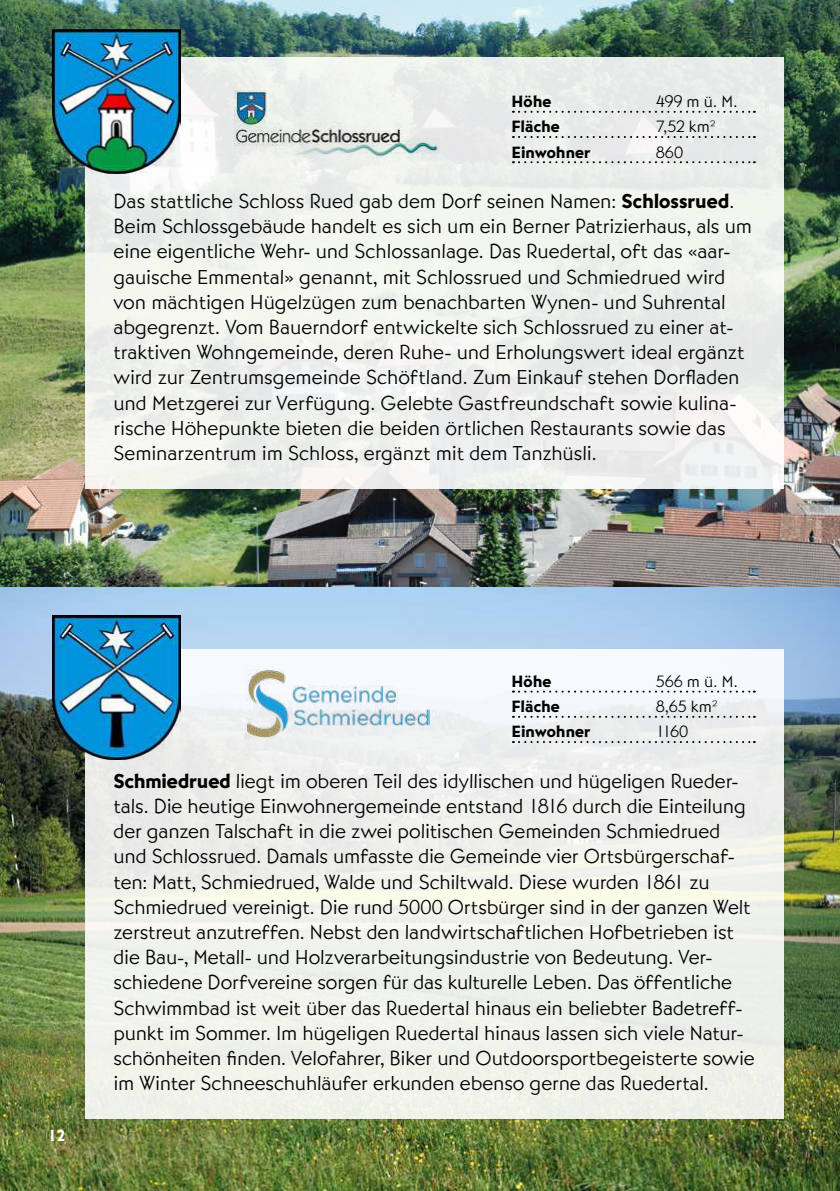
<style>
.page{position:relative;width:840px;height:1191px;background:#fff}
.page>*{position:absolute;margin:0;border:0;box-sizing:border-box;transform-origin:0 0}
.t1{font:300 21px/25.2px "Bernhard Got URW";letter-spacing:-.005em;color:#000}
.t2{font:17px "Bernhard Got URW Hea";letter-spacing:.015em;color:#000}
.t3{font:300 17px "Bernhard Got URW";letter-spacing:.015em;color:#000}
.t4{font:17px "Bernhard Got URW Hea";color:#fff}
.s1{font-family:"Bernhard Got URW Hea";font-weight:400}
</style>
<div class="page">
<img style="left:0;top:0;width:839px;height:1191px">
<div style="left:85px;top:57px;width:697px;height:431px;background:#eff1ed"></div>
<div style="left:85px;top:649px;width:697px;height:469px;background:linear-gradient(to bottom,#f1f3f5,#eff1e7)"></div>
<img style="left:235px;top:90px;width:204px;height:67px">
<img style="left:245px;top:669px;width:184px;height:68px">
<svg style="left:512px;top:111px;width:242px;height:2px"></svg>
<svg style="left:512px;top:136px;width:242px;height:2px"></svg>
<svg style="left:512px;top:161px;width:242px;height:2px"></svg>
<svg style="left:512px;top:690px;width:242px;height:2px"></svg>
<svg style="left:512px;top:716px;width:242px;height:2px"></svg>
<svg style="left:512px;top:741px;width:242px;height:2px"></svg>
<img style="left:53px;top:29px;width:127px;height:144px">
<img style="left:53px;top:615px;width:127px;height:144px">
<p class="t2" style="left:511px;top:91px;width:41px">Höhe</p>
<p class="t3" style="left:655px;top:91px;width:83px">499 m ü. M.</p>
<p class="t2" style="left:511px;top:116px;width:49px">Fläche</p>
<p class="t3" style="left:655px;top:116px;width:61px">7,52 km²</p>
<p class="t2" style="left:511px;top:142px;width:80px">Einwohner</p>
<p class="t3" style="left:655px;top:142px;width:28px">860</p>
<p class="t1" style="left:113px;top:189px;width:639px">Das stattliche Schloss Rued gab dem Dorf seinen Namen: <span class="s1">Schlossrued</span>.<br>Beim Schlossgebäude handelt es sich um ein Berner Patrizierhaus, als um eine eigentliche Wehr- und Schlossanlage. Das Ruedertal, oft das «aar&shy;gauische Emmental» genannt, mit Schlossrued und Schmiedrued wird von mächtigen Hügelzügen zum benachbarten Wynen- und Suhrental abgegrenzt. Vom Bauerndorf entwickelte sich Schlossrued zu einer at&shy;traktiven Wohngemeinde, deren Ruhe- und Erholungswert ideal ergänzt wird zur Zentrumsgemeinde Schöftland. Zum Einkauf stehen Dorfladen und Metzgerei zur Verfügung. Gelebte Gastfreundschaft sowie kulina&shy;rische Höhepunkte bieten die beiden örtlichen Restaurants sowie das Seminarzentrum im Schloss, ergänzt mit dem Tanzhüsli.</p>
<p class="t4" style="left:48px;top:1124px;width:20px">12</p>
<p class="t2" style="left:511px;top:671px;width:41px">Höhe</p>
<p class="t3" style="left:655px;top:671px;width:83px">566 m ü. M.</p>
<p class="t2" style="left:511px;top:696px;width:49px">Fläche</p>
<p class="t3" style="left:655px;top:696px;width:63px">8,65 km²</p>
<p class="t2" style="left:511px;top:721px;width:80px">Einwohner</p>
<p class="t3" style="left:655px;top:721px;width:33px">1160</p>
<p class="t1" style="left:113px;top:768px;width:642px"><span class="s1">Schmiedrued</span> liegt im oberen Teil des idyllischen und hügeligen Rueder&shy;tals. Die heutige Einwohnergemeinde entstand 1816 durch die Einteilung der ganzen Talschaft in die zwei politischen Gemeinden Schmiedrued und Schlossrued. Damals umfasste die Gemeinde vier Ortsbürgerschaf&shy;ten: Matt, Schmiedrued, Walde und Schiltwald. Diese wurden 1861 zu Schmiedrued vereinigt. Die rund 5000 Ortsbürger sind in der ganzen Welt zerstreut anzutreffen. Nebst den landwirtschaftlichen Hofbetrieben ist die Bau-, Metall- und Holzverarbeitungsindustrie von Bedeutung. Ver&shy;schiedene Dorfvereine sorgen für das kulturelle Leben. Das öffentliche Schwimmbad ist weit über das Ruedertal hinaus ein beliebter Badetreff&shy;punkt im Sommer. Im hügeligen Ruedertal hinaus lassen sich viele Natur&shy;schönheiten finden. Velofahrer, Biker und Outdoorsportbegeisterte sowie im Winter Schneeschuhläufer erkunden ebenso gerne das Ruedertal.</p>
</div>
